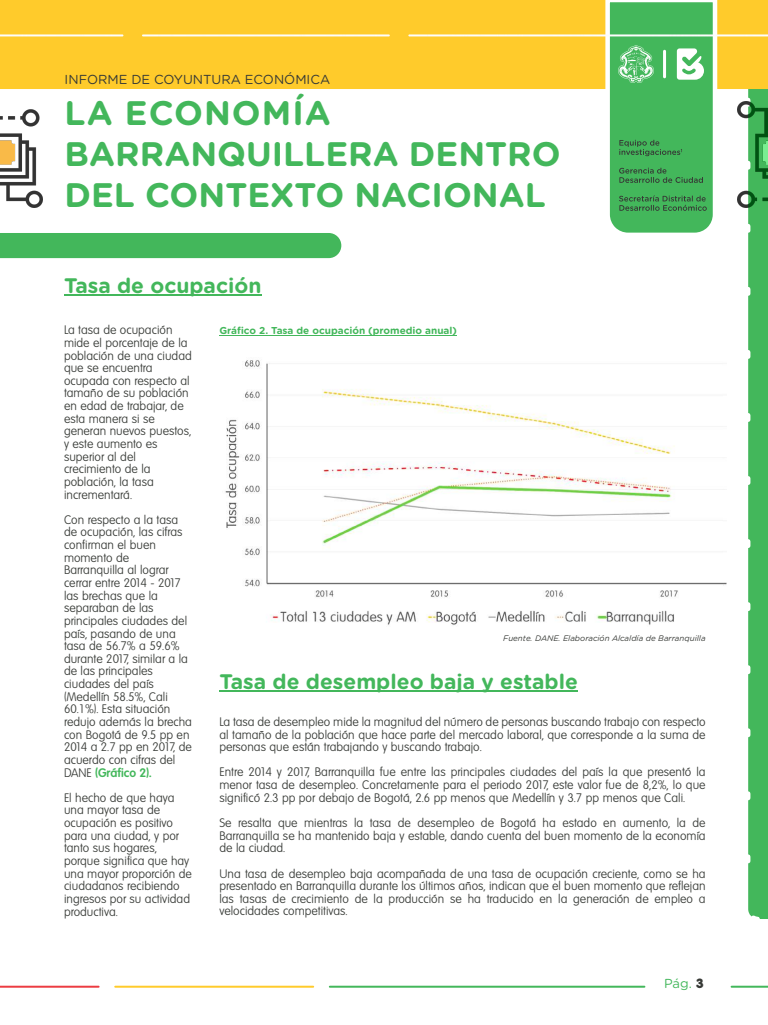
<style>
.page{position:relative;width:768px;height:1025px;background:#fff}
.page>*{position:absolute;margin:0;border:0;box-sizing:border-box;transform-origin:0 0}
.t1{font:700 34px/40.8px "Gotham Rounded";color:#43b75b}
.t2{font:700 21px "Gotham Rounded";color:#43b75b}
.t3{font:13px "Gotham Rounded";color:#373a36}
.t4{font:13px "Gotham Rounded";color:#43b75b}
.t5{font:300 12px/12.6px "Volkswagen Serial";color:#373a36;text-align:justify}
.t6{font:700 10px "Gotham Rounded";color:#43b75b}
.t7{font:italic 8px "Gotham Rounded";color:#373a36}
.s1{font-weight:700;color:#43b75b}
.s2{font-family:"Volkswagen Serial";font-weight:800;color:#373a36}
</style>
<div class="page">
<div style="left:748px;top:89px;width:20px;height:830px;background:#43b75b"></div>
<div style="left:0;top:0;width:768px;height:89px;background:#ffcb2b"></div>
<hr style="left:0;top:985px;width:99px;height:2px;background:#ec3c42">
<hr style="left:115px;top:985px;width:198px;height:2px;background:#ffcb2b">
<hr style="left:330px;top:985px;width:314px;height:2px;background:#43b75b">
<hr style="left:732px;top:985px;width:36px;height:2px;background:#43b75b">
<img style="left:0;top:34px;width:123px;height:2px">
<img style="left:142px;top:34px;width:248px;height:2px">
<img style="left:408px;top:34px;width:360px;height:2px">
<hr style="left:64px;top:294px;width:197px;height:1px;background:#43b75b">
<div style="left:0;top:233px;width:341px;height:25px;background:#43b75b"></div>
<img style="left:738px;top:101px;width:30px;height:107px">
<img style="left:0;top:110px;width:42px;height:98px">
<img style="left:225px;top:360px;width:502px;height:265px">
<hr style="left:219px;top:335px;width:238px;height:1px;background:#43b75b">
<hr style="left:219px;top:690px;width:359px;height:1px;background:#43b75b">
<svg style="left:603px;top:0;width:117px;height:233px;background:#67c176"></svg>
<img style="left:619px;top:167px;width:47px;height:6px">
<img style="left:619px;top:177px;width:53px;height:6px">
<img style="left:619px;top:195px;width:40px;height:6px">
<img style="left:619px;top:205px;width:53px;height:6px">
<p class="t3" style="left:65px;top:74px;width:267px">INFORME DE COYUNTURA ECONÓMICA</p>
<h1 class="t1" style="left:65px;top:94px;width:498px">LA ECONOMÍA<br>BARRANQUILLERA DENTRO<br>DEL CONTEXTO NACIONAL</h1>
<h2 class="t2" style="left:64px;top:276px;width:199px">Tasa de ocupación</h2>
<p class="t5" style="left:64px;top:324px;width:129px;text-align:left">La tasa de ocupación mide el porcentaje de la población de una ciudad que se encuentra ocupada con respecto al tamaño de su población en edad de trabajar, de esta manera si se generan nuevos puestos, y este aumento es superior al del crecimiento de la población, la tasa incrementará.</p>
<p class="t5" style="left:64px;top:514px;width:130px;text-align:left">Con respecto a la tasa de ocupación, las cifras confirman el buen momento de<br>Barranquilla al lograr cerrar entre 2014 - 2017 las brechas que la separaban de las principales ciudades del país, pasando de una tasa de 56.7% a 59.6% durante 2017, similar a la de las principales ciudades del país (Medellín 58.5%, Cali<br>60.1%). Esta situación redujo además la brecha con Bogotá de 9.5 pp en<br>2014 a 2.7 pp en 2017, de acuerdo con cifras del<br>DANE <span class="s1">(Gráfico 2).</span></p>
<p class="t5" style="left:64px;top:791px;width:129px;text-align:left">El hecho de que haya una mayor tasa de ocupación es positivo para una ciudad, y por tanto sus hogares, porque significa que hay una mayor proporción de ciudadanos recibiendo ingresos por su actividad productiva.</p>
<p class="t6" style="left:219px;top:326px;width:239px">Gráfico 2. Tasa de ocupación (promedio anual)</p>
<p class="t7" style="left:503px;top:634px;width:204px">Fuente. DANE. Elaboración Alcaldía de Barranquilla</p>
<h2 class="t2" style="left:219px;top:672px;width:360px">Tasa de desempleo baja y estable</h2>
<p class="t5" style="left:219px;top:716px;width:488px">La tasa de desempleo mide la magnitud del número de personas buscando trabajo con respecto al tamaño de la población que hace parte del mercado laboral, que corresponde a la suma de personas que están trabajando y buscando trabajo.</p>
<p class="t5" style="left:219px;top:766px;width:488px">Entre 2014 y 2017, Barranquilla fue entre las principales ciudades del país la que presentó la menor tasa de desempleo. Concretamente para el periodo 2017, este valor fue de 8,2%, lo que significó 2.3 pp por debajo de Bogotá, 2.6 pp menos que Medellín y 3.7 pp menos que Cali.</p>
<p class="t5" style="left:219px;top:817px;width:488px">Se resalta que mientras la tasa de desempleo de Bogotá ha estado en aumento, la de Barranquilla se ha mantenido baja y estable, dando cuenta del buen momento de la economía de la ciudad.</p>
<p class="t5" style="left:219px;top:867px;width:488px">Una tasa de desempleo baja acompañada de una tasa de ocupación creciente, como se ha presentado en Barranquilla durante los últimos años, indican que el buen momento que reflejan las tasas de crecimiento de la producción se ha traducido en la generación de empleo a velocidades competitivas.</p>
<p class="t4" style="left:664px;top:977px;width:41px">Pág. <span class="s2">3</span></p>
</div>
